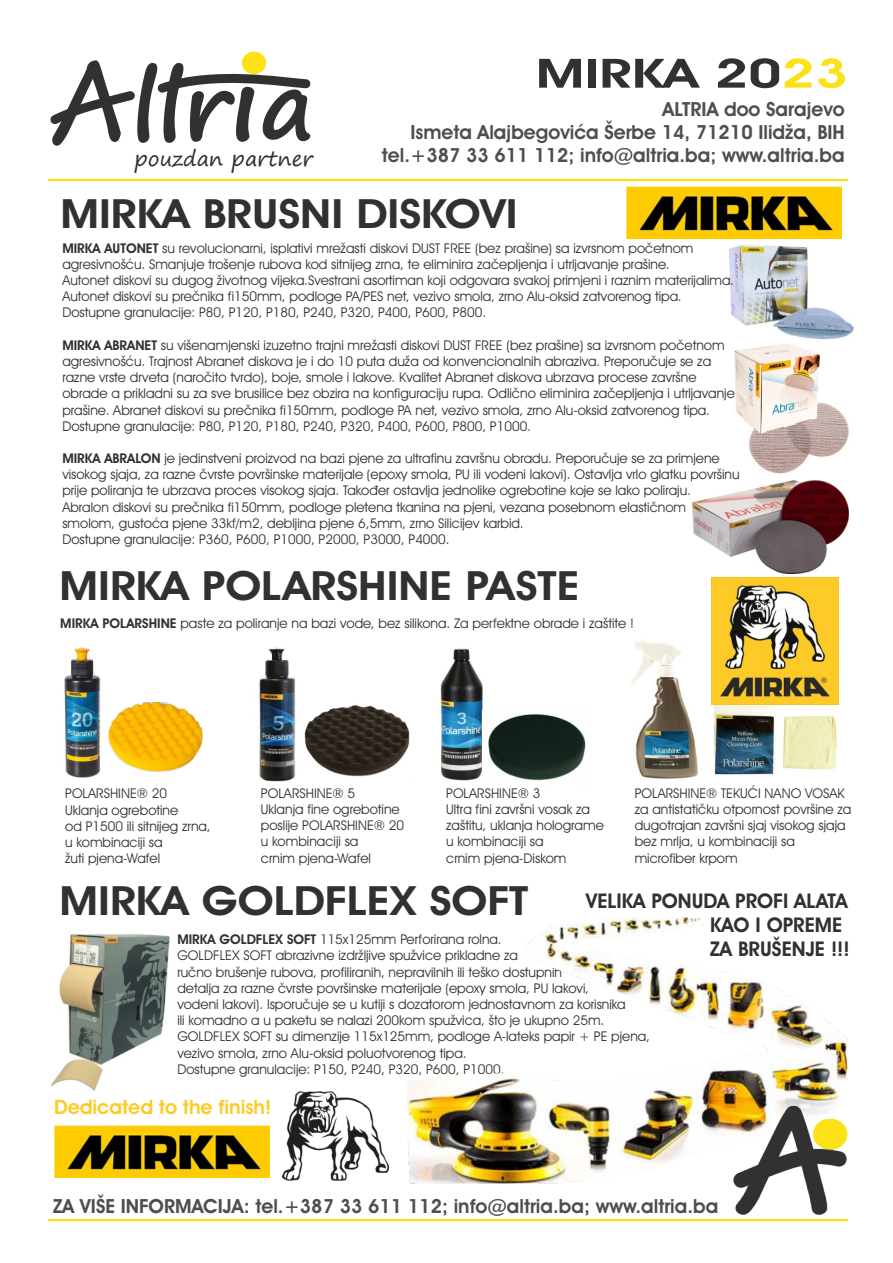
<style>
.page{position:relative;width:893px;height:1263px;background:#fff}
.page>*{position:absolute;margin:0;border:0;box-sizing:border-box;transform-origin:0 0}
.t1{font:700 115.95px "Segoe Print";color:#313130;scale:.8 1}
.t2{font:700 92.25px "Segoe Print";color:#313130}
.t3{font:600 40.5px "Avant Garde IT Cby BT";color:#313130;scale:1.13 1}
.t4{font:600 40.5px "Avant Garde IT Cby BT";color:#313130;scale:1.42 1}
.t5{font:21px "Segoe Print";color:#313130}
.t6{font:600 20.4px/24.3px "Avant Garde IT Cby BT";color:#313130}
.t7{font:600 19.95px "Avant Garde IT Cby BT";color:#fdca28}
.t8{font:600 19.5px/23.2px "Avant Garde IT Cby BT";color:#4e4e4d;text-align:right}
.t9{font:13.5px/16.2px "Avant Garde IT Cby BT";color:#313130}
.s1{font-size:102.75px}
.s2{color:#fbe116}
.s3{font-weight:600}
</style>
<div class="page">
<hr style="left:48px;top:1219px;width:800px;height:2px;background:#fbe116">
<svg style="left:157px;top:72px;width:154px;height:21px"></svg>
<svg style="left:50px;top:91px;width:85px;height:33px"></svg>
<div style="left:242px;top:52px;width:24px;height:22px;background:#fbe116;border:1px solid #fbe116;border-radius:50%"></div>
<hr style="left:48px;top:179px;width:800px;height:2px;background:#fbe116">
<img style="left:722px;top:238px;width:132px;height:102px">
<img style="left:734px;top:343px;width:115px;height:131px">
<img style="left:693px;top:480px;width:155px;height:93px">
<img style="left:304px;top:705px;width:106px;height:72px">
<img style="left:440px;top:648px;width:43px;height:133px">
<img style="left:482px;top:710px;width:104px;height:71px">
<img style="left:109px;top:702px;width:93px;height:70px">
<img style="left:64px;top:647px;width:37px;height:130px">
<img style="left:259px;top:647px;width:37px;height:135px">
<img style="left:630px;top:641px;width:68px;height:138px">
<img style="left:711px;top:704px;width:65px;height:71px">
<img style="left:783px;top:716px;width:54px;height:54px">
<img style="left:711px;top:577px;width:127px;height:127px">
<img style="left:626px;top:186px;width:216px;height:52px">
<img style="left:50px;top:934px;width:120px;height:157px">
<img style="left:406px;top:918px;width:442px;height:266px">
<img style="left:733px;top:1107px;width:115px;height:107px">
<img style="left:282px;top:1091px;width:107px;height:89px">
<img style="left:54px;top:1126px;width:216px;height:51px">
<h1 class="t1" style="left:125px;top:159px;width:84px;rotate:-180deg">V</h1>
<h2 class="t2" style="left:131px;top:61px;width:184px">llr<span class="s1">i</span>a</h2>
<h3 class="t5" style="left:134px;top:148px;width:180px">pouzdan partner</h3>
<h3 class="t4" style="left:536px;top:57px;width:222px">MIRKA 20<span class="s2">23</span></h3>
<h3 class="t8" style="left:382px;top:99px;width:464px">ALTRIA doo Sarajevo<br>Ismeta Alajbegovića Šerbe 14, 71210 Ilidža, BIH tel.+387 33 611 112; info@altria.ba; www.altria.ba</h3>
<h3 class="t3" style="left:61px;top:197px;width:406px">MIRKA BRUSNI DISKOVI</h3>
<p class="t9" style="left:62px;top:241px;width:673px"><span class="s3">MIRKA AUTONET</span> su revolucionarni, isplativi mrežasti diskovi DUST FREE (bez prašine) sa izvrsnom početnom agresivnošću. Smanjuje trošenje rubova kod sitnijeg zrna, te eliminira začepljenja i utrljavanje prašine.<br>Autonet diskovi su dugog životnog vijeka.Svestrani asortiman koji odgovara svakoj primjeni i raznim materijalima.<br>Autonet diskovi su prečnika fi150mm, podloge PA/PES net, vezivo smola, zrno Alu-oksid zatvorenog tipa.<br>Dostupne granulacije: P80, P120, P180, P240, P320, P400, P600, P800.</p>
<p class="t9" style="left:62px;top:338px;width:674px"><span class="s3">MIRKA ABRANET</span> su višenamjenski izuzetno trajni mrežasti diskovi DUST FREE (bez prašine) sa izvrsnom početnom agresivnošću. Trajnost Abranet diskova je i do 10 puta duža od konvencionalnih abraziva. Preporučuje se za razne vrste drveta (naročito tvrdo), boje, smole i lakove. Kvalitet Abranet diskova ubrzava procese završne obrade a prikladni su za sve brusilice bez obzira na konfiguraciju rupa. Odlično eliminira začepljenja i utrljavanje prašine. Abranet diskovi su prečnika fi150mm, podloge PA net, vezivo smola, zrno Alu-oksid zatvorenog tipa.<br>Dostupne granulacije: P80, P120, P180, P240, P320, P400, P600, P800, P1000.</p>
<p class="t9" style="left:62px;top:451px;width:679px"><span class="s3">MIRKA ABRALON</span> je jedinstveni proizvod na bazi pjene za ultrafinu završnu obradu. Preporučuje se za primjene visokog sjaja, za razne čvrste površinske materijale (epoxy smola, PU ili vodeni lakovi). Ostavlja vrlo glatku površinu prije poliranja te ubrzava proces visokog sjaja. Također ostavlja jednolike ogrebotine koje se lako poliraju.<br>Abralon diskovi su prečnika fi150mm, podloge pletena tkanina na pjeni, vezana posebnom elastičnom smolom, gustoća pjene 33kf/m2, debljina pjene 6,5mm, zrno Silicijev karbid.<br>Dostupne granulacije: P360, P600, P1000, P2000, P3000, P4000.</p>
<h3 class="t3" style="left:60px;top:569px;width:462px">MIRKA POLARSHINE PASTE</h3>
<p class="t9" style="left:60px;top:616px;width:575px"><span class="s3">MIRKA POLARSHINE</span> paste za poliranje na bazi vode, bez silikona. Za perfektne obrade i zaštite !</p>
<p class="t9" style="left:65px;top:787px;width:147px">POLARSHINE® 20<br>Uklanja ogrebotine<br>od P1500 ili sitnijeg zrna, u kombinaciji sa<br>žuti pjena-Wafel</p>
<p class="t9" style="left:261px;top:786px;width:145px">POLARSHINE® 5<br>Uklanja fine ogrebotine poslije POLARSHINE® 20 u kombinaciji sa<br>crnim pjena-Wafel</p>
<p class="t9" style="left:446px;top:786px;width:159px">POLARSHINE® 3<br>Ultra fini završni vosak za zaštitu, uklanja holograme u kombinaciji sa<br>crnim pjena-Diskom</p>
<p class="t9" style="left:635px;top:786px;width:218px">POLARSHINE® TEKUĆI NANO VOSAK za antistatičku otpornost površine za dugotrajan završni sjaj visokog sjaja bez mrlja, u kombinaciji sa microfiber krpom</p>
<h3 class="t3" style="left:60px;top:885px;width:416px">MIRKA GOLDFLEX SOFT</h3>
<p class="t9" style="left:177px;top:932px;width:474px"><span class="s3">MIRKA GOLDFLEX SOFT</span> 115x125mm Perforirana rolna.<br>GOLDFLEX SOFT abrazivne izdržljive spužvice prikladne za<br>ručno brušenje rubova, profiliranih, nepravilnih ili teško dostupnih<br>detalja za razne čvrste površinske materijale (epoxy smola, PU lakovi,<br>vodeni lakovi). Isporučuje se u kutiji s dozatorom jednostavnom za korisnika<br>ili komadno a u paketu se nalazi 200kom spužvica, što je ukupno 25m.<br>GOLDFLEX SOFT su dimenzije 115x125mm, podloge A-lateks papir + PE pjena, vezivo smola, zrno Alu-oksid poluotvorenog tipa.<br>Dostupne granulacije: P150, P240, P320, P600, P1000.</p>
<h3 class="t6" style="left:710px;top:890px;width:141px;text-indent:-124px">VELIKA PONUDA PROFI ALATA<br>KAO I OPREME<br>ZA BRUŠENJE !!!</h3>
<h3 class="t7" style="left:54px;top:1099px;width:219px">Dedicated to the finish!</h3>
<h3 class="t8" style="left:53px;top:1197px;width:667px">ZA VIŠE INFORMACIJA: tel.+387 33 611 112; info@altria.ba; www.altria.ba</h3>
</div>
